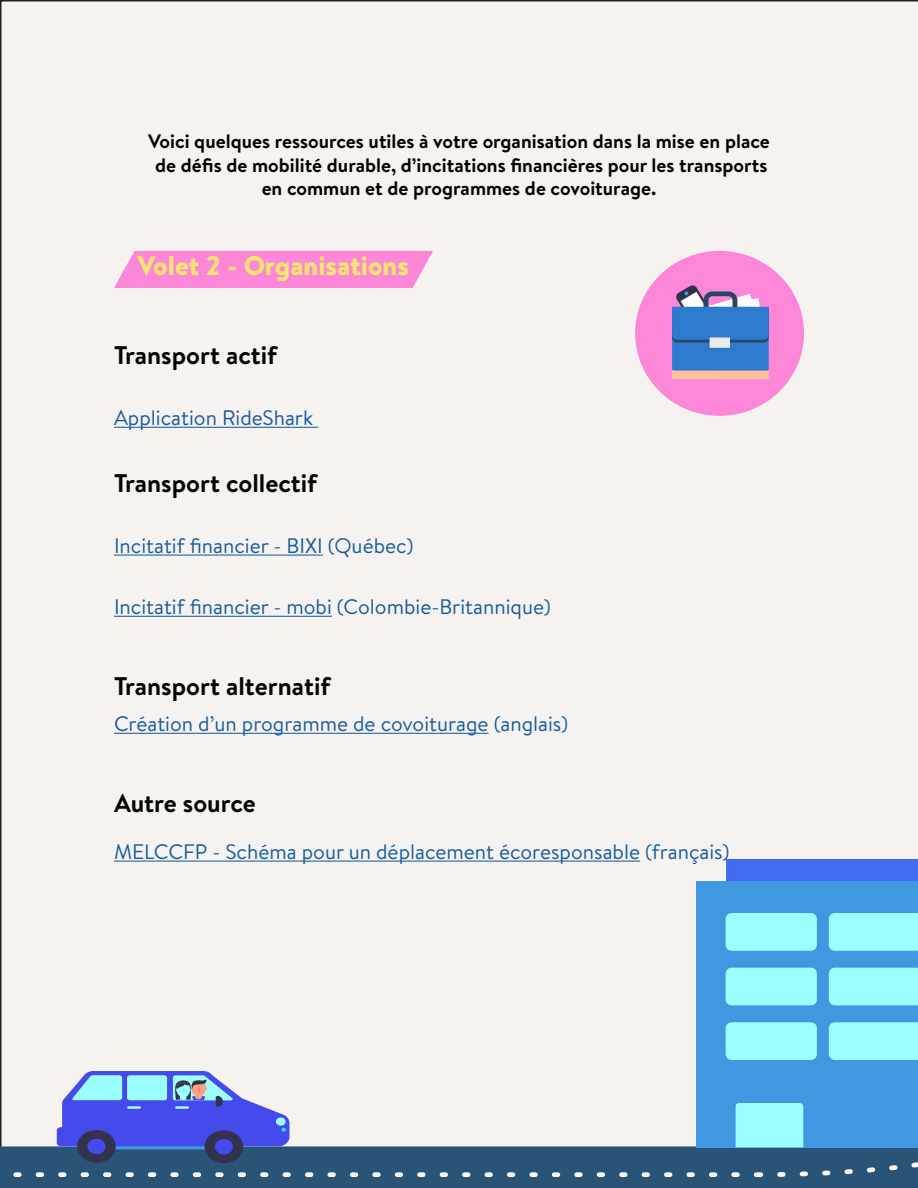
<style>
.page{position:relative;width:918px;height:1188px;background:#fff}
.page>*{position:absolute;margin:0;border:0;box-sizing:border-box;transform-origin:0 0}
.t1{font:900 27px "Brandon Text";color:#f6e470}
.t2{font:700 25.5px "Brandon Text";color:#040503}
.t3{font:21px "Brandon Text";color:#175d9e}
.t4{font:700 19.5px/23.4px "Brandon Text";color:#040503;text-align:center}
</style>
<div class="page">
<div style="left:0;top:0;width:918px;height:990px;background:#f5f2f0"></div>
<div style="left:114px;top:251px;width:319px;height:37px;background:#fc87d9"></div>
<hr style="left:114px;top:427px;width:204px;height:1px;background:#175d9e">
<hr style="left:114px;top:555px;width:209px;height:1px;background:#175d9e">
<hr style="left:114px;top:616px;width:218px;height:1px;background:#175d9e">
<hr style="left:114px;top:733px;width:375px;height:1px;background:#175d9e">
<hr style="left:114px;top:861px;width:526px;height:1px;background:#175d9e">
<div style="left:635px;top:251px;width:169px;height:165px;background:#fc87d9;border-radius:50%"></div>
<svg style="left:672px;top:285px;width:97px;height:94px;background:#6785c4"></svg>
<div style="left:710px;top:337px;width:20px;height:11px;background:#ebebeb"></div>
<svg style="left:0;top:990px;width:918px;height:198px;fill:#f5f2f0"></svg>
<div style="left:0;top:1003px;width:696px;height:176px;background:#f5f2f0"></div>
<div style="left:727px;top:860px;width:191px;height:51px;background:#456bf2"></div>
<div style="left:696px;top:881px;width:222px;height:266px;background:#4099e0"></div>
<div style="left:726px;top:968px;width:91px;height:37px;background:#9cffff;border-radius:6px"></div>
<div style="left:829px;top:968px;width:89px;height:37px;background:#9cffff"></div>
<div style="left:829px;top:913px;width:89px;height:38px;background:#9cffff"></div>
<div style="left:726px;top:913px;width:91px;height:38px;background:#9cffff;border-radius:6px"></div>
<svg style="left:16px;top:1022px;width:902px;height:157px"></svg>
<p class="t4" style="left:148px;top:129px;width:623px">Voici quelques ressources utiles à votre organisation dans la mise en place</p>
<p class="t4" style="left:155px;top:153px;width:614px">de défis de mobilité durable, d’incitations financières pour les transports en commun et de programmes de covoiturage.</p>
<p class="t1" style="left:138px;top:247px;width:273px">Volet 2 - Organisations</p>
<p class="t2" style="left:114px;top:337px;width:165px">Transport actif</p>
<p class="t3" style="left:114px;top:404px;width:201px">Application RideShark</p>
<p class="t2" style="left:114px;top:465px;width:205px">Transport collectif</p>
<p class="t3" style="left:114px;top:531px;width:301px">Incitatif financier - BIXI (Québec)</p>
<p class="t3" style="left:114px;top:593px;width:438px">Incitatif financier - mobi (Colombie-Britannique)</p>
<p class="t2" style="left:114px;top:669px;width:218px">Transport alternatif</p>
<p class="t3" style="left:114px;top:710px;width:456px">Création d’un programme de covoiturage (anglais)</p>
<p class="t2" style="left:114px;top:786px;width:143px">Autre source</p>
<p class="t3" style="left:114px;top:837px;width:617px">MELCCFP - Schéma pour un déplacement écoresponsable (français)</p>
</div>
